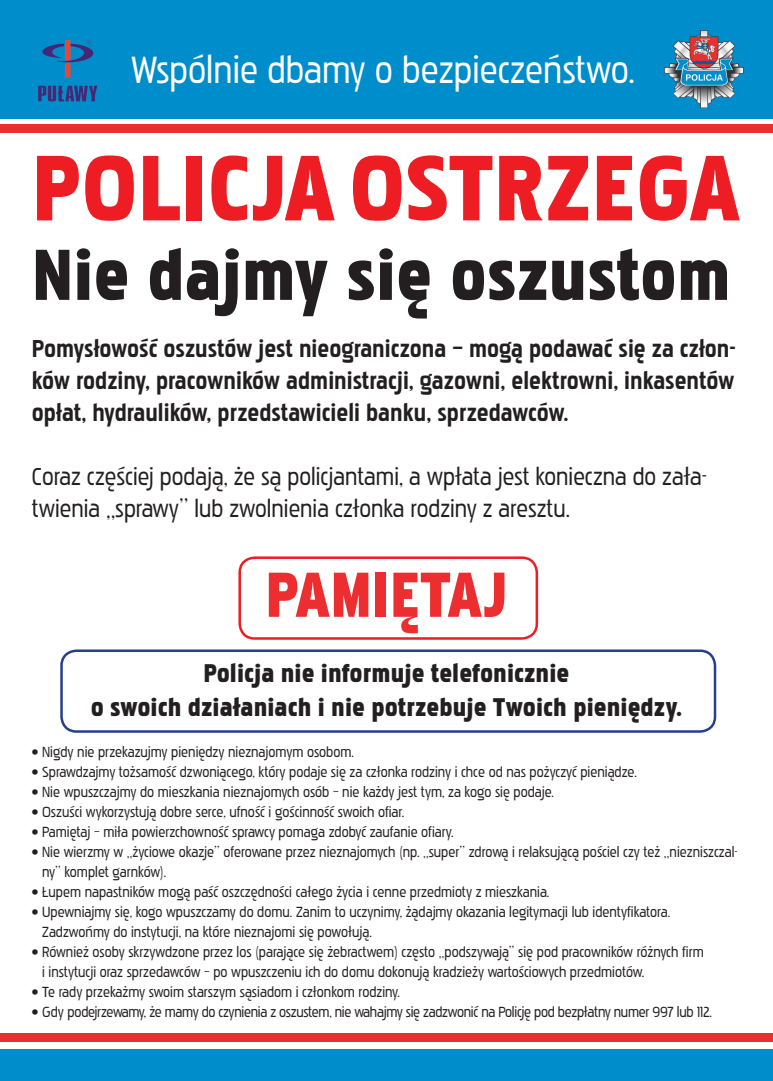
<style>
.page{position:relative;width:773px;height:1081px;background:#fff}
.page>*{position:absolute;margin:0;border:0;box-sizing:border-box;transform-origin:0 0}
.t1{font:95px "Pakenham Bl";color:#ee1d23}
.t2{font:73.75px "Pakenham Bl";color:#231f20}
.t3{font:65px "Pakenham Bl";color:#ed2e30}
.t4{font:38.75px "Pakenham Rg";color:#fff}
.t5{font:26.25px/33.5px "Pakenham Bl";color:#231f20;text-align:center}
.t6{font:700 25px/32px "Pakenham Rg";color:#231f20;text-align:justify}
.t7{font:25px/32px "Pakenham Rg";color:#231f20}
.t8{font:15px/20px "Pakenham Rg";color:#231f20}
.t9{font:15px "Pakenham Rg";letter-spacing:-.02em;color:#231f20}
</style>
<div class="page">
<div style="left:0;top:0;width:772px;height:119px;background:#008dcb"></div>
<div style="left:0;top:1049px;width:772px;height:32px;background:#008dcb"></div>
<div style="left:0;top:124px;width:772px;height:9px;background:#ed2e30"></div>
<div style="left:0;top:1033px;width:772px;height:9px;background:#ed2e30"></div>
<img style="left:38px;top:40px;width:60px;height:62px">
<img style="left:664px;top:30px;width:79px;height:78px">
<div style="left:238px;top:556px;width:300px;height:84px;border:2px solid #ee1d23;border-radius:15px"></div>
<div style="left:60px;top:649px;width:656px;height:84px;border:2px solid #253f8e;border-radius:15px"></div>
<h3 class="t4" style="left:131px;top:47px;width:505px">Wspólnie dbamy o bezpieczeństwo.</h3>
<h1 class="t1" style="left:32px;top:132px;width:710px">POLICJA OSTRZEGA</h1>
<h2 class="t2" style="left:32px;top:231px;width:700px">Nie dajmy się oszustom</h2>
<h3 class="t6" style="left:32px;top:332px;width:705px">Pomysłowość oszustów jest nieograniczona – mogą podawać się za człon&shy;ków rodziny, pracowników administracji, gazowni, elektrowni, inkasentów opłat, hydraulików, przedstawicieli banku, sprzedawców.</h3>
<h3 class="t7" style="left:32px;top:460px;width:676px">Coraz częściej podają, że są policjantami, a wpłata jest konieczna do zała&shy;twienia „sprawy” lub zwolnienia członka rodziny z aresztu.</h3>
<h3 class="t3" style="left:265px;top:556px;width:244px">PAMIĘTAJ</h3>
<h3 class="t5" style="left:91px;top:656px;width:593px">Policja nie informuje telefonicznie<br>o swoich działaniach i nie potrzebuje Twoich pieniędzy.</h3>
<p class="t8" style="left:32px;top:742px;width:323px">• Nigdy nie przekazujmy pieniędzy nieznajomym osobom.</p>
<p class="t8" style="left:32px;top:762px;width:606px">• Sprawdzajmy tożsamość dzwoniącego, który podaje się za członka rodziny i chce od nas pożyczyć pieniądze.</p>
<p class="t8" style="left:32px;top:782px;width:523px">• Nie wpuszczajmy do mieszkania nieznajomych osób – nie każdy jest tym, za kogo się podaje.</p>
<p class="t8" style="left:32px;top:802px;width:374px">• Oszuści wykorzystują dobre serce, ufność i gościnność swoich ofiar.</p>
<p class="t8" style="left:32px;top:822px;width:423px">• Pamiętaj – miła powierzchowność sprawcy pomaga zdobyć zaufanie ofiary.</p>
<p class="t8" style="left:42px;top:842px;width:697px;text-indent:-10px">• Nie wierzmy w „życiowe okazje” oferowane przez nieznajomych (np. „super” zdrową i relaksującą pościel czy też „niezniszczal&shy;ny” komplet garnków).</p>
<p class="t8" style="left:32px;top:882px;width:519px">• Łupem napastników mogą paść oszczędności całego życia i cenne przedmioty z mieszkania.</p>
<p class="t8" style="left:42px;top:902px;width:629px;text-indent:-10px">• Upewniajmy się, kogo wpuszczamy do domu. Zanim to uczynimy, żądajmy okazania legitymacji lub identyfikatora.<br>Zadzwońmy do instytucji, na które nieznajomi się powołują.</p>
<p class="t8" style="left:42px;top:942px;width:663px;text-indent:-10px">• Również osoby skrzywdzone przez los (parające się żebractwem) często „podszywają” się pod pracowników różnych firm i instytucji oraz sprzedawców – po wpuszczeniu ich do domu dokonują kradzieży wartościowych przedmiotów.</p>
<p class="t8" style="left:32px;top:982px;width:369px">• Te rady przekażmy swoim starszym sąsiadom i członkom rodziny.</p>
<p class="t9" style="left:32px;top:1003px;width:681px">• Gdy podejrzewamy, że mamy do czynienia z oszustem, nie wahajmy się zadzwonić na Policję pod bezpłatny numer 997 lub 112.</p>
</div>
